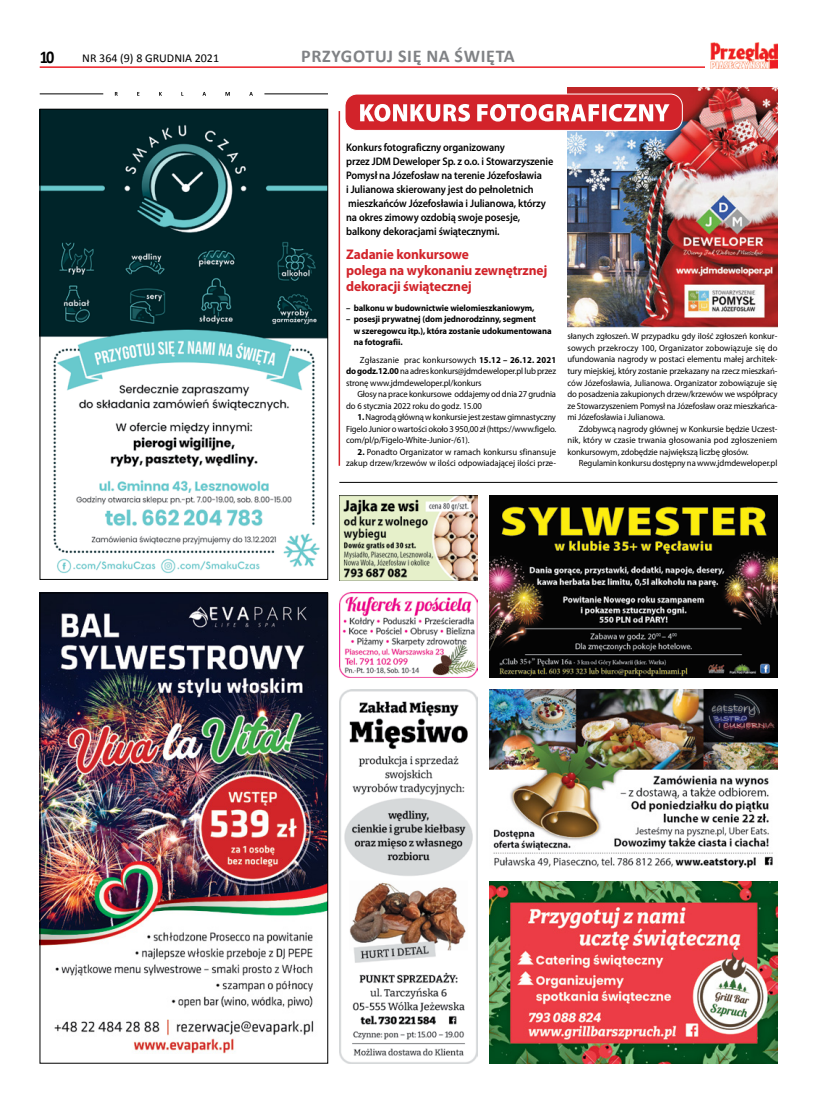
<style>
.page{position:relative;width:820px;height:1106px;background:#fff}
.page>*{position:absolute;margin:0;border:0;box-sizing:border-box;transform-origin:0 0}
.t1{font:700 18px "Calibri";letter-spacing:.04em;color:#808285}
.t2{font:700 18px "Calibri";color:#000;scale:.9 1}
.t3{font:700 14px/16px "Myriad Pro";letter-spacing:-.01em;color:#d2232a;scale:.96 1}
.t4{font:12px "Calibri";color:#000}
.t5{font:600 11px/14px "Myriad Pro";letter-spacing:-.01em;color:#000;scale:.93 1}
.t6{font:9px/11.5px "Myriad Pro";letter-spacing:-.01em;color:#000;text-align:justify;scale:.96 1}
.t7{font:700 9px/11.5px "Myriad Pro";letter-spacing:-.01em;color:#000;scale:.96 1}
.s1{font-weight:700}
</style>
<div class="page">
<hr style="left:40px;top:66px;width:737px;height:2px;background:#ed1d24">
<div style="left:705px;top:42px;width:72px;height:26px;background:#fff"></div>
<img style="left:710px;top:42px;width:67px;height:26px">
<img style="left:42px;top:594px;width:284px;height:460px">
<div style="left:40px;top:592px;width:288px;height:471px;border:1px solid #000"></div>
<img style="left:489px;top:689px;width:288px;height:179px">
<img style="left:489px;top:882px;width:288px;height:181px">
<img style="left:489px;top:495px;width:288px;height:182px">
<img style="left:339px;top:495px;width:138px;height:85px">
<img style="left:339px;top:592px;width:138px;height:85px">
<img style="left:339px;top:689px;width:138px;height:374px">
<img style="left:567px;top:87px;width:210px;height:241px">
<div style="left:345px;top:94px;width:337px;height:36px;background:#d2232a;border-radius:12px"></div>
<div style="left:344px;top:94px;width:338px;height:37px;border:1px solid #fff;border-radius:12px"></div>
<svg style="left:360px;top:104px;width:309px;height:18px"></svg>
<hr style="left:338px;top:111px;width:2px;height:355px;background:#d2232a">
<img style="left:42px;top:111px;width:284px;height:463px">
<div style="left:40px;top:109px;width:288px;height:470px;border:1px solid #000"></div>
<svg style="left:115px;top:92px;width:138px;height:4px"></svg>
<hr style="left:40px;top:94px;width:63px;height:1px;background:#000">
<hr style="left:264px;top:94px;width:64px;height:1px;background:#000">
<hr style="left:339px;top:482px;width:438px;height:1px;background:#000">
<h1 class="t2" style="left:40px;top:45px;width:17px">11</h1>
<h3 class="t4" style="left:82px;top:51px;width:138px">NR 364 (9) 8 GRUDNIA 2021</h3>
<h1 class="t1" style="left:301px;top:45px;width:215px">PRZYGOTUJ SIĘ NA ŚWIĘTA</h1>
<p class="t5" style="left:346px;top:140px;width:224px">Konkurs fotograficzny organizowany<br>przez JDM Deweloper Sp. z o.o. i Stowarzyszenie Pomysł na Józefosław na terenie Józefosławia<br>i Julianowa skierowany jest do pełnoletnich mieszkańców Józefosławia i Julianowa, którzy na okres zimowy ozdobią swoje posesje, balkony dekoracjami świątecznymi.</p>
<h2 class="t3" style="left:346px;top:247px;width:211px">Zadanie konkursowe<br>polega na wykonaniu zewnętrznej dekoracji świątecznej</h2>
<p class="t7" style="left:346px;top:302px;width:197px">– balkonu w budownictwie wielomieszkaniowym,</p>
<p class="t7" style="left:353px;top:314px;width:208px;text-indent:-8px">– posesji prywatnej (dom jednorodzinny, segment<br>w szeregowcu itp.), która zostanie udokumentowana na fotografii.</p>
<p class="t6" style="left:346px;top:354px;width:220px;text-indent:14px">Zgłaszanie prac konkursowych <span class="s1">15.12 – 26.12. 2021 do godz.12.00</span> na adres konkurs@jdmdeweloper.pl lub przez stronę www.jdmdeweloper.pl/konkurs</p>
<p class="t6" style="left:346px;top:389px;width:220px;text-indent:11px">Głosy na prace konkursowe oddajemy od dnia 27 grudnia do 6 stycznia 2022 roku do godz. 15.00</p>
<p class="t6" style="left:346px;top:412px;width:220px;text-indent:11px"><span class="s1">1.</span> Nagrodą główną w konkursie jest zestaw gimnastyczny Figelo Junior o wartości około 3 950,00 zł (https://www.figelo. com/pl/p/Figelo-White-Junior-/61).</p>
<p class="t6" style="left:346px;top:446px;width:220px;text-align:right"><span class="s1">2.</span> Ponadto Organizator w ramach konkursu sfinansuje zakup drzew/krzewów w ilości odpowiadającej ilości prze-</p>
<p class="t6" style="left:567px;top:331px;width:220px">słanych zgłoszeń. W przypadku gdy ilość zgłoszeń konkur&shy;sowych przekroczy 100, Organizator zobowiązuje się do ufundowania nagrody w postaci elementu małej architek&shy;tury miejskiej, który zostanie przekazany na rzecz mieszkań&shy;ców Józefosławia, Julianowa. Organizator zobowiązuje się do posadzenia zakupionych drzew/krzewów we współpracy ze Stowarzyszeniem Pomysł na Józefosław oraz mieszkańca&shy;mi Józefosławia i Julianowa.</p>
<p class="t6" style="left:567px;top:423px;width:220px;text-indent:11px">Zdobywcą nagrody głównej w Konkursie będzie Uczest&shy;nik, który w czasie trwania głosowania pod zgłoszeniem konkursowym, zdobędzie największą liczbę głosów.</p>
<p class="t6" style="left:578px;top:457px;width:208px">Regulamin konkursu dostępny na www.jdmdeweloper.pl</p>
</div>
